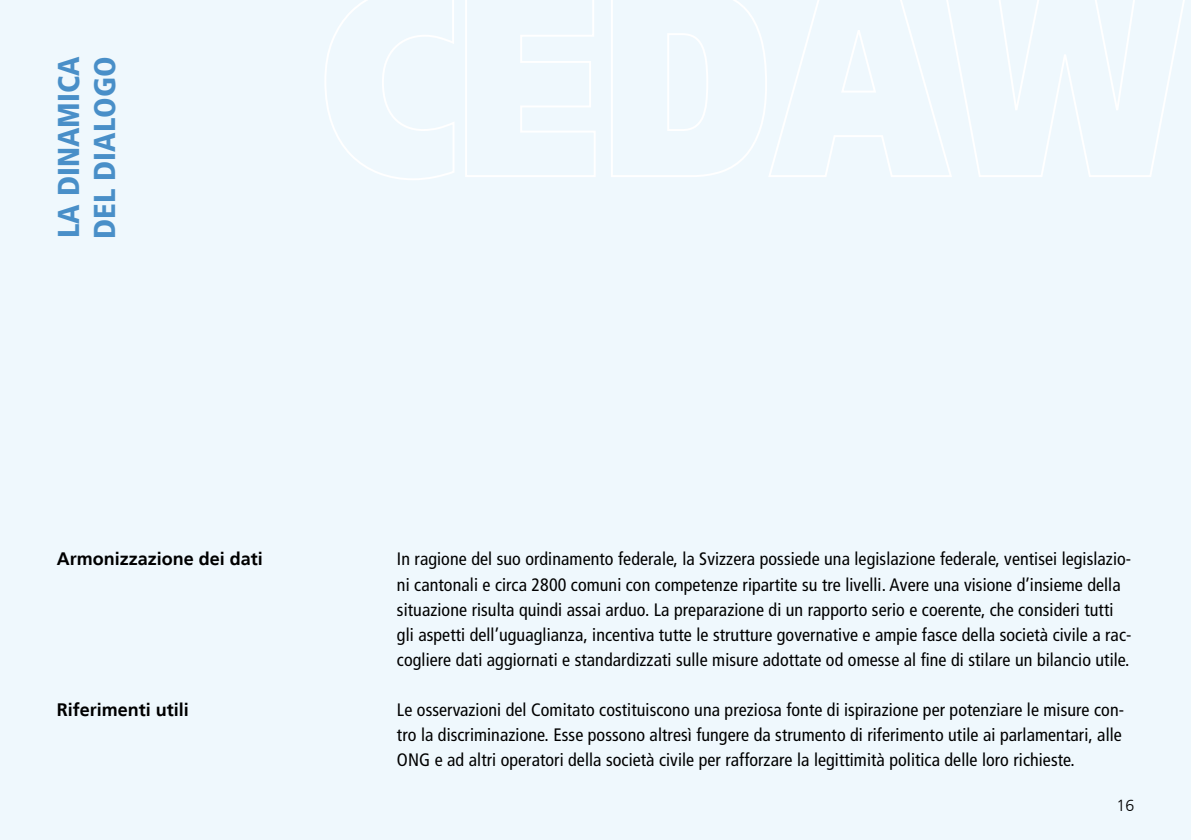
<style>
.page{position:relative;width:1191px;height:840px;background:#fff}
.page>*{position:absolute;margin:0;border:0;box-sizing:border-box;transform-origin:0 0}
.t1{font:900 condensed 30px/36px "Frutiger LT";color:#498fc8}
.t2{font:condensed 18px/25px "Frutiger LT";letter-spacing:.005em;color:#000}
.t3{font:700 18px "Frutiger LT";color:#000}
.t4{font:300 16px "Frutiger LT";color:#000}
</style>
<div class="page">
<div style="left:0;top:0;width:1191px;height:839px;background:#eff8fd"></div>
<svg style="left:325px;top:0;width:129px;height:180px"></svg>
<svg style="left:465px;top:0;width:131px;height:177px"></svg>
<svg style="left:611px;top:0;width:332px;height:177px"></svg>
<svg style="left:943px;top:0;width:242px;height:177px"></svg>
<h1 class="t1" style="left:51px;top:238px;width:183px;rotate:-90deg">LA DINAMICA<br>DEL DIALOGO</h1>
<p class="t3" style="left:57px;top:548px;width:208px">Armonizzazione dei dati</p>
<p class="t3" style="left:57px;top:698px;width:134px">Riferimenti utili</p>
<p class="t2" style="left:397px;top:546px;width:736px">In ragione del suo ordinamento federale, la Svizzera possiede una legislazione federale, ventisei legislazio&shy;ni cantonali e circa 2800 comuni con competenze ripartite su tre livelli. Avere una visione d’insieme della situazione risulta quindi assai arduo. La preparazione di un rapporto serio e coerente, che consideri tutti gli aspetti dell’uguaglianza, incentiva tutte le strutture governative e ampie fasce della società civile a rac&shy;cogliere dati aggiornati e standardizzati sulle misure adottate od omesse al fine di stilare un bilancio utile.</p>
<p class="t2" style="left:397px;top:696px;width:728px">Le osservazioni del Comitato costituiscono una preziosa fonte di ispirazione per potenziare le misure con&shy;tro la discriminazione. Esse possono altresì fungere da strumento di riferimento utile ai parlamentari, alle<br>ONG e ad altri operatori della società civile per rafforzare la legittimità politica delle loro richieste.</p>
<p class="t4" style="left:1116px;top:795px;width:19px">16</p>
</div>
